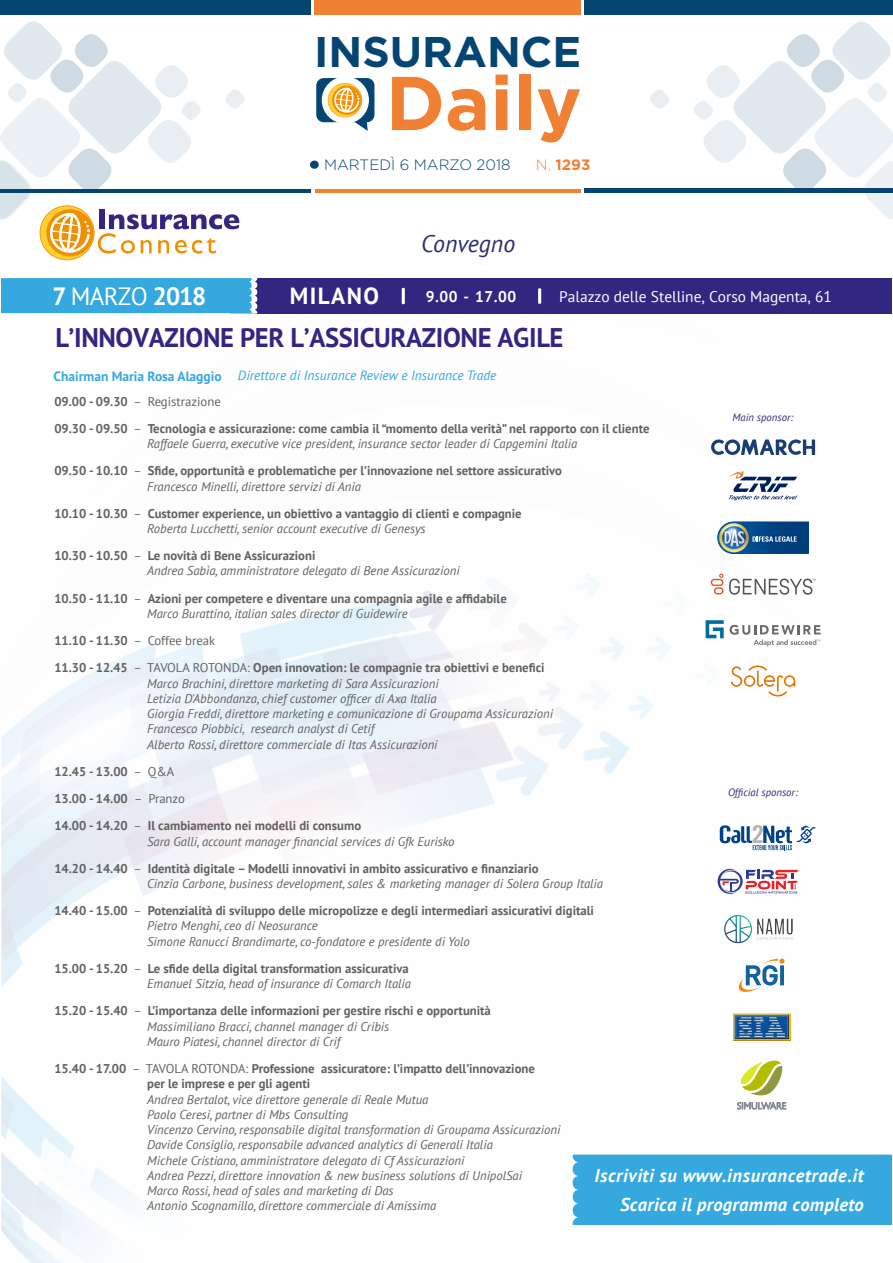
<style>
.page{position:relative;width:893px;height:1263px;background:#fff}
.page>*{position:absolute;margin:0;border:0;box-sizing:border-box;transform-origin:0 0}
.t1{font:700 76.05px "Gotham";color:#f08033}
.t2{font:700 42.9px "Gotham";color:#054573}
.t3{font:700 26.85px "PT Sans";letter-spacing:-.015em;color:#312782}
.t4{font:700 24.9px "PT Sans";color:#fff}
.t5{font:italic 23.85px "PT Sans";color:#2a2e6e}
.t6{font:700 23.25px "PT Sans";letter-spacing:.06em;color:#fff}
.t7{font:italic 700 18.6px "PT Sans";letter-spacing:.03em;color:#fff}
.t8{font:15.45px "PT Sans";color:#fff}
.t9{font:700 15.45px "PT Sans";color:#fff}
.t10{font:300 15px "Gotham";color:#054573}
.t11{font:700 15px "Gotham";color:#f08033}
.t12{font:italic 13.5px "PT Sans";color:#35a8e0}
.t13{font:700 12.75px/27.2px "PT Sans";color:#616160}
.t14{font:italic 12.75px/15.3px "PT Sans";color:#616160}
.t15{font:italic 10.65px "PT Sans";color:#2f2c7d}
.s1{font-weight:300}
.s2{font-weight:400}
.s3{font-weight:700;font-style:normal}
.s4{font-weight:400;font-style:italic}
.s5{font-style:normal}
</style>
<div class="page">
<div style="left:310px;top:161px;width:9px;height:8px;background:#054573;border-radius:50%"></div>
<div style="left:0;top:0;width:310px;height:15px;background:#054573"></div>
<div style="left:585px;top:0;width:308px;height:14px;background:#054573"></div>
<div style="left:314px;top:0;width:267px;height:15px;background:#f08033"></div>
<div style="left:316px;top:78px;width:58px;height:44px;background:#054573;border-radius:8px"></div>
<div style="left:322px;top:77px;width:47px;height:47px;background:#fff;border-radius:50%"></div>
<svg style="left:328px;top:83px;width:40px;height:48px"></svg>
<svg style="left:650px;top:90px;width:19px;height:19px"></svg>
<svg style="left:694px;top:21px;width:199px;height:198px"></svg>
<img style="left:1px;top:180px;width:890px;height:1083px">
<div style="left:573px;top:1154px;width:318px;height:71px;background:#35a8e0"></div>
<div style="left:230px;top:278px;width:661px;height:35px;background:#312781"></div>
<svg style="left:1px;top:278px;width:256px;height:36px;background:#3eabe1"></svg>
<hr style="left:402px;top:288px;width:3px;height:16px;background:#fff">
<hr style="left:538px;top:288px;width:3px;height:16px;background:#fff">
<svg style="left:0;top:21px;width:247px;height:239px"></svg>
<img style="left:733px;top:1013px;width:57px;height:27px">
<svg style="left:706px;top:620px;width:18px;height:18px"></svg>
<svg style="left:730px;top:625px;width:91px;height:21px"></svg>
<svg style="left:731px;top:665px;width:64px;height:31px"></svg>
<svg style="left:711px;top:573px;width:12px;height:21px"></svg>
<svg style="left:729px;top:579px;width:86px;height:16px"></svg>
<svg style="left:717px;top:521px;width:92px;height:33px;background:#3b6d98"></svg>
<svg style="left:729px;top:471px;width:69px;height:29px"></svg>
<svg style="left:711px;top:439px;width:104px;height:16px"></svg>
<svg style="left:741px;top:1060px;width:43px;height:36px"></svg>
<svg style="left:737px;top:1102px;width:49px;height:7px"></svg>
<svg style="left:718px;top:869px;width:81px;height:25px"></svg>
<svg style="left:739px;top:958px;width:45px;height:34px"></svg>
<svg style="left:720px;top:825px;width:95px;height:25px"></svg>
<img style="left:722px;top:908px;width:75px;height:42px">
<h2 class="t2" style="left:314px;top:27px;width:269px">INSURANCE</h2>
<h1 class="t1" style="left:386px;top:59px;width:197px">Daily</h1>
<p class="t10" style="left:324px;top:157px;width:188px">MARTEDÌ 6 MARZO 2018</p>
<p class="t11" style="left:536px;top:156px;width:56px"><span class="s1">N.</span> 1293</p>
<h3 class="t5" style="left:421px;top:229px;width:96px">Convegno</h3>
<h3 class="t4" style="left:52px;top:280px;width:156px">7 <span class="s2">MARZO</span> 2018</h3>
<h3 class="t6" style="left:290px;top:281px;width:91px">MILANO</h3>
<p class="t9" style="left:426px;top:286px;width:92px">9.00 - 17.00</p>
<p class="t8" style="left:559px;top:287px;width:274px">Palazzo delle Stelline, Corso Magenta, 61</p>
<h3 class="t3" style="left:55px;top:320px;width:510px">L’INNOVAZIONE PER L’ASSICURAZIONE AGILE</h3>
<p class="t12" style="left:54px;top:367px;width:444px"><span class="s3">Chairman Maria Rosa Alaggio</span> Direttore di Insurance Review e Insurance Trade</p>
<p class="t13" style="left:54px;top:387px;width:597px">09.00 - 09.30 <span class="s2">– Registrazione<br></span>09.30 - 09.50 <span class="s2">–</span> Tecnologia e assicurazione: come cambia il “momento della verità” nel rapporto con il cliente</p>
<p class="t13" style="left:54px;top:430px;width:524px;text-indent:93px"><span class="s4">Raffaele Guerra, executive vice president, insurance sector leader di Capgemini Italia<br></span>09.50 - 10.10 <span class="s2">–</span> Sfide, opportunità e problematiche per l’innovazione nel settore assicurativo</p>
<p class="t13" style="left:54px;top:472px;width:469px;text-indent:93px"><span class="s4">Francesco Minelli, direttore servizi di Ania<br></span>10.10 - 10.30 <span class="s2">–</span> Customer experience, un obiettivo a vantaggio di clienti e compagnie</p>
<p class="t14" style="left:54px;top:515px;width:373px;line-height:27.2px;text-indent:93px">Roberta Lucchetti, senior account executive di Genesys<br><span class="s3">10.30 - 10.50</span> <span class="s5">–</span> <span class="s3">Le novità di Bene Assicurazioni</span></p>
<p class="t13" style="left:54px;top:557px;width:454px;text-indent:93px"><span class="s4">Andrea Sabìa, amministratore delegato di Bene Assicurazioni<br></span>10.50 - 11.10 <span class="s2">–</span> Azioni per competere e diventare una compagnia agile e affidabile</p>
<p class="t13" style="left:54px;top:600px;width:492px;text-indent:93px"><span class="s4">Marco Burattino, italian sales director di Guidewire<br></span>11.10 - 11.30 <span class="s2">– Coffee break<br></span>11.30 - 12.45 <span class="s2">– TAVOLA ROTONDA:</span> Open innovation: le compagnie tra obiettivi e benefici</p>
<p class="t14" style="left:147px;top:675px;width:407px">Marco Brachini, direttore marketing di Sara Assicurazioni<br>Letizia D'Abbondanza, chief customer officer di Axa Italia<br>Giorgia Freddi, direttore marketing e comunicazione di Groupama Assicurazioni Francesco Piobbici, research analyst di Cetif<br>Alberto Rossi, direttore commerciale di Itas Assicurazioni</p>
<p class="t13" style="left:54px;top:758px;width:308px">12.45 - 13.00 <span class="s2">– Q&amp;A<br></span>13.00 - 14.00 <span class="s2">– Pranzo<br></span>14.00 - 14.20 <span class="s2">–</span> Il cambiamento nei modelli di consumo</p>
<p class="t13" style="left:54px;top:827px;width:486px;text-indent:93px"><span class="s4">Sara Galli, account manager financial services di Gfk Eurisko<br></span>14.20 - 14.40 <span class="s2">–</span> Identità digitale – Modelli innovativi in ambito assicurativo e finanziario</p>
<p class="t13" style="left:54px;top:870px;width:550px;text-indent:93px"><span class="s4">Cinzia Carbone, business development, sales &amp; marketing manager di Solera Group Italia<br></span>14.40 - 15.00 <span class="s2">–</span> Potenzialità di sviluppo delle micropolizze e degli intermediari assicurativi digitali</p>
<p class="t14" style="left:147px;top:918px;width:324px">Pietro Menghi, ceo di Neosurance<br>Simone Ranucci Brandimarte, co-fondatore e presidente di Yolo</p>
<p class="t13" style="left:54px;top:960px;width:358px;line-height:15.3px;text-align:right">15.00 - 15.20 <span class="s2">–</span> Le sfide della digital transformation assicurativa<br><span class="s4">Emanuel Sitzia, head of insurance di Comarch Italia</span></p>
<p class="t14" style="left:147px;top:1003px;width:345px;text-indent:-93px"><span class="s3">15.20 - 15.40</span> <span class="s5">–</span> <span class="s3">L’importanza delle informazioni per gestire rischi e opportunità<br></span>Massimiliano Bracci, channel manager di Cribis<br>Mauro Piatesi, channel director di Crif</p>
<p class="t13" style="left:147px;top:1061px;width:389px;line-height:15.3px;text-indent:-93px">15.40 - 17.00 <span class="s2">– TAVOLA ROTONDA:</span> Professione assicuratore: l’impatto dell’innovazione per le imprese e per gli agenti</p>
<p class="t14" style="left:147px;top:1091px;width:415px">Andrea Bertalot, vice direttore generale di Reale Mutua<br>Paolo Ceresi, partner di Mbs Consulting<br>Vincenzo Cervino, responsabile digital transformation di Groupama Assicurazioni Davide Consiglio, responsabile advanced analytics di Generali Italia<br>Michele Cristiano, amministratore delegato di Cf Assicurazioni<br>Andrea Pezzi, direttore innovation &amp; new business solutions di UnipolSai<br>Marco Rossi, head of sales and marketing di Das<br>Antonio Scognamillo, direttore commerciale di Amissima</p>
<p class="t15" style="left:733px;top:410px;width:62px">Main sponsor:</p>
<p class="t15" style="left:728px;top:786px;width:71px">Official sponsor:</p>
<h3 class="t7" style="left:594px;top:1163px;width:271px">Iscriviti su www.insurancetrade.it</h3>
<h3 class="t7" style="left:620px;top:1192px;width:245px">Scarica il programma completo</h3>
</div>
